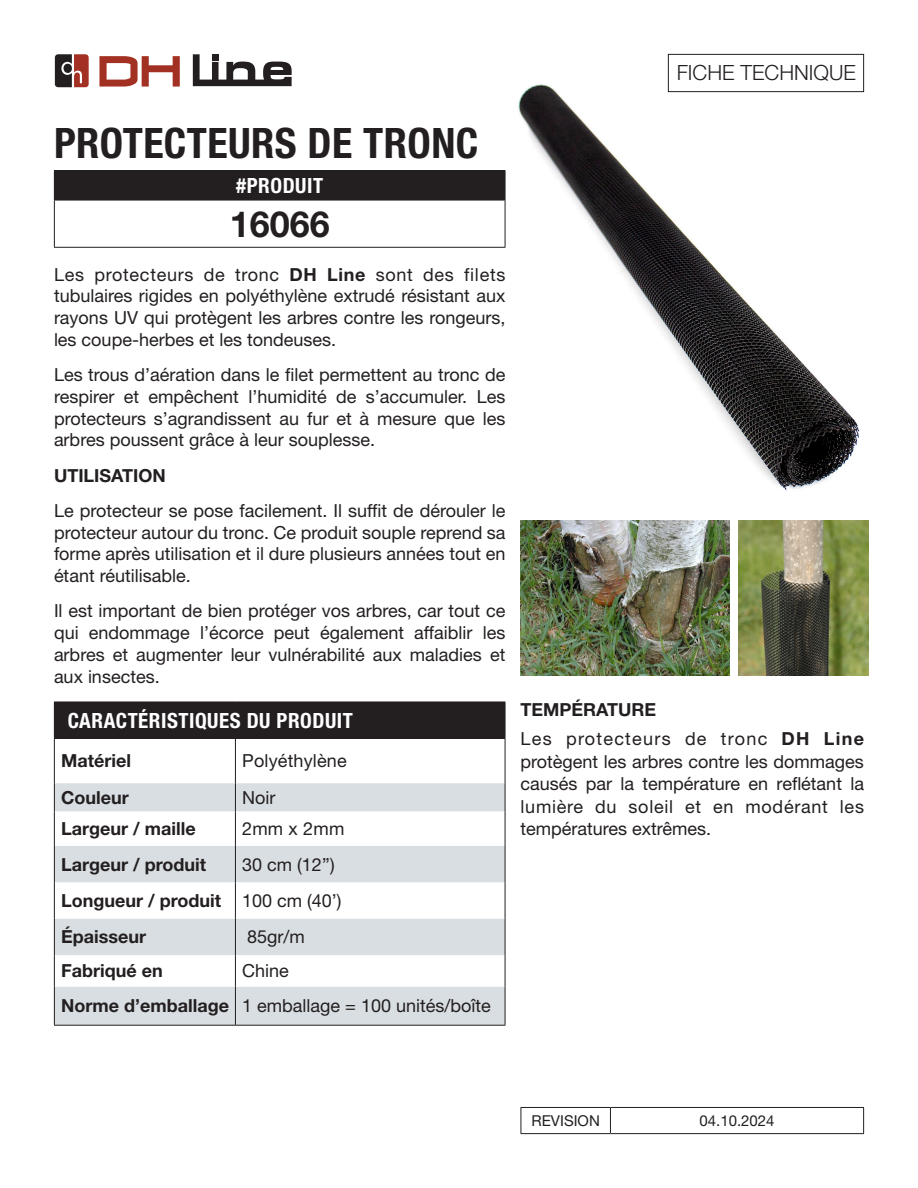
<style>
.page{position:relative;width:918px;height:1188px;background:#fff}
.page>*{position:absolute;margin:0;border:0;box-sizing:border-box;transform-origin:0 0}
.Bullets{font:700 condensed 42px "Helvetica Neue LT Std";letter-spacing:.01em;color:#231f20}
.t1{font:700 36px "Helvetica Neue LT Std";color:#231f20}
.t2{font:700 condensed 21px "Helvetica Neue LT Std";letter-spacing:.025em;color:#fff}
.t3{font:300 21px "Helvetica Neue LT Std";color:#231f20}
.t4{font:18px/21.8px "Helvetica Neue LT Std";color:#231f20;text-align:justify}
.t5{font:700 18px "Helvetica Neue LT Std";color:#231f20}
.t6{font:15px "Helvetica Neue LT Std";color:#231f20}
.s1{font-weight:700}
</style>
<div class="page">
<img style="left:518px;top:78px;width:347px;height:413px">
<hr style="left:521px;top:1107px;width:89px;height:1px;background:#231f20">
<svg style="left:521px;top:1108px;width:1px;height:25px"></svg>
<hr style="left:610px;top:1107px;width:254px;height:1px;background:#231f20">
<svg style="left:610px;top:1108px;width:1px;height:25px"></svg>
<svg style="left:863px;top:1108px;width:1px;height:25px"></svg>
<hr style="left:521px;top:1133px;width:89px;height:1px;background:#231f20">
<hr style="left:610px;top:1133px;width:254px;height:1px;background:#231f20">
<div style="left:54px;top:702px;width:451px;height:36px;background:#231f20"></div>
<svg style="left:55px;top:783px;width:450px;height:242px;fill:#d9dee2"></svg>
<hr style="left:54px;top:738px;width:181px;height:1px;background:#231f20">
<hr style="left:235px;top:738px;width:270px;height:1px;background:#231f20">
<hr style="left:235px;top:739px;width:1px;height:44px;background:#231f20">
<svg style="left:235px;top:783px;width:1px;height:28px"></svg>
<hr style="left:235px;top:811px;width:1px;height:35px;background:#231f20">
<hr style="left:235px;top:846px;width:1px;height:36px;background:#231f20">
<hr style="left:235px;top:882px;width:1px;height:37px;background:#231f20">
<hr style="left:235px;top:919px;width:1px;height:36px;background:#231f20">
<hr style="left:235px;top:955px;width:1px;height:32px;background:#231f20">
<hr style="left:235px;top:987px;width:1px;height:38px;background:#231f20">
<hr style="left:505px;top:702px;width:1px;height:36px;background:#231f20">
<hr style="left:54px;top:739px;width:1px;height:44px;background:#231f20">
<hr style="left:505px;top:739px;width:1px;height:44px;background:#231f20">
<svg style="left:54px;top:783px;width:1px;height:28px"></svg>
<svg style="left:505px;top:783px;width:1px;height:28px"></svg>
<hr style="left:54px;top:811px;width:1px;height:35px;background:#231f20">
<hr style="left:505px;top:811px;width:1px;height:35px;background:#231f20">
<hr style="left:54px;top:846px;width:1px;height:36px;background:#231f20">
<hr style="left:505px;top:846px;width:1px;height:36px;background:#231f20">
<hr style="left:54px;top:882px;width:1px;height:37px;background:#231f20">
<hr style="left:505px;top:882px;width:1px;height:37px;background:#231f20">
<hr style="left:54px;top:919px;width:1px;height:36px;background:#231f20">
<hr style="left:505px;top:919px;width:1px;height:36px;background:#231f20">
<hr style="left:54px;top:955px;width:1px;height:32px;background:#231f20">
<hr style="left:505px;top:955px;width:1px;height:32px;background:#231f20">
<hr style="left:54px;top:987px;width:1px;height:38px;background:#231f20">
<hr style="left:505px;top:987px;width:1px;height:38px;background:#231f20">
<hr style="left:54px;top:1025px;width:181px;height:1px;background:#231f20">
<hr style="left:235px;top:1025px;width:270px;height:1px;background:#231f20">
<div style="left:668px;top:54px;width:196px;height:38px;border:1px solid #231f20"></div>
<div style="left:54px;top:171px;width:451px;height:29px;background:#231f20"></div>
<hr style="left:54px;top:170px;width:451px;height:1px;background:#231f20">
<svg style="left:505px;top:171px;width:1px;height:29px"></svg>
<hr style="left:54px;top:200px;width:451px;height:1px;background:#231f20">
<hr style="left:54px;top:200px;width:1px;height:47px;background:#231f20">
<hr style="left:505px;top:200px;width:1px;height:47px;background:#231f20">
<hr style="left:54px;top:247px;width:451px;height:1px;background:#231f20">
<svg style="left:99px;top:56px;width:81px;height:31px"></svg>
<svg style="left:55px;top:54px;width:34px;height:33px"></svg>
<svg style="left:193px;top:54px;width:99px;height:32px"></svg>
<img style="left:739px;top:521px;width:129px;height:154px">
<img style="left:521px;top:521px;width:209px;height:154px">
<p class="t3" style="left:677px;top:59px;width:181px">FICHE TECHNIQUE</p>
<p class="Bullets" style="left:54px;top:118px;width:426px">PROTECTEURS DE TRONC</p>
<p class="t2" style="left:236px;top:173px;width:88px">#PRODUIT</p>
<p class="t1" style="left:230px;top:201px;width:102px">16066</p>
<p class="t4" style="left:54px;top:263px;width:453px">Les protecteurs de tronc <span class="s1">DH Line</span> sont des filets tubulaires rigides en polyéthylène extrudé résistant aux rayons UV qui protègent les arbres contre les rongeurs, les coupe-herbes et les tondeuses.</p>
<p class="t4" style="left:54px;top:364px;width:453px">Les trous d’aération dans le filet permettent au tronc de respirer et empêchent l’humidité de s’accumuler. Les protecteurs s’agrandissent au fur et à mesure que les arbres poussent grâce à leur souplesse.</p>
<p class="t5" style="left:54px;top:464px;width:113px">UTILISATION</p>
<p class="t4" style="left:54px;top:499px;width:453px">Le protecteur se pose facilement. Il suffit de dérouler le protecteur autour du tronc. Ce produit souple reprend sa forme après utilisation et il dure plusieurs années tout en étant réutilisable.</p>
<p class="t4" style="left:54px;top:600px;width:453px">Il est important de bien protéger vos arbres, car tout ce qui endommage l’écorce peut également affaiblir les arbres et augmenter leur vulnérabilité aux maladies et aux insectes.</p>
<p class="t2" style="left:68px;top:707px;width:287px">CARACTÉRISTIQUES DU PRODUIT</p>
<p class="t5" style="left:61px;top:750px;width:71px">Matériel</p>
<p class="t4" style="left:242px;top:750px;width:106px">Polyéthylène</p>
<p class="t5" style="left:61px;top:786px;width:69px">Couleur</p>
<p class="t4" style="left:242px;top:786px;width:35px">Noir</p>
<p class="t5" style="left:61px;top:818px;width:136px">Largeur / maille</p>
<p class="t4" style="left:242px;top:818px;width:104px">2mm x 2mm</p>
<p class="t5" style="left:61px;top:853px;width:147px">Largeur / produit</p>
<p class="t4" style="left:242px;top:853px;width:94px">30 cm (12’’)</p>
<p class="t5" style="left:61px;top:889px;width:162px">Longueur / produit</p>
<p class="t4" style="left:242px;top:889px;width:101px">100 cm (40’)</p>
<p class="t5" style="left:61px;top:926px;width:86px">Épaisseur</p>
<p class="t4" style="left:247px;top:926px;width:59px">85gr/m</p>
<p class="t5" style="left:61px;top:960px;width:103px">Fabriqué en</p>
<p class="t4" style="left:242px;top:960px;width:48px">Chine</p>
<p class="t5" style="left:61px;top:995px;width:169px">Norme d’emballage</p>
<p class="t4" style="left:242px;top:995px;width:250px">1 emballage = 100 unités/boîte</p>
<p class="t5" style="left:521px;top:698px;width:137px">TEMPÉRATURE</p>
<p class="t4" style="left:521px;top:727px;width:345px;line-height:22.5px">Les protecteurs de tronc <span class="s1">DH Line </span>protègent les arbres contre les dommages causés par la température en reflétant la lumière du soleil et en modérant les températures extrêmes.</p>
<p class="t6" style="left:532px;top:1112px;width:70px">REVISION</p>
<p class="t6" style="left:700px;top:1112px;width:77px">04.10.2024</p>
</div>
